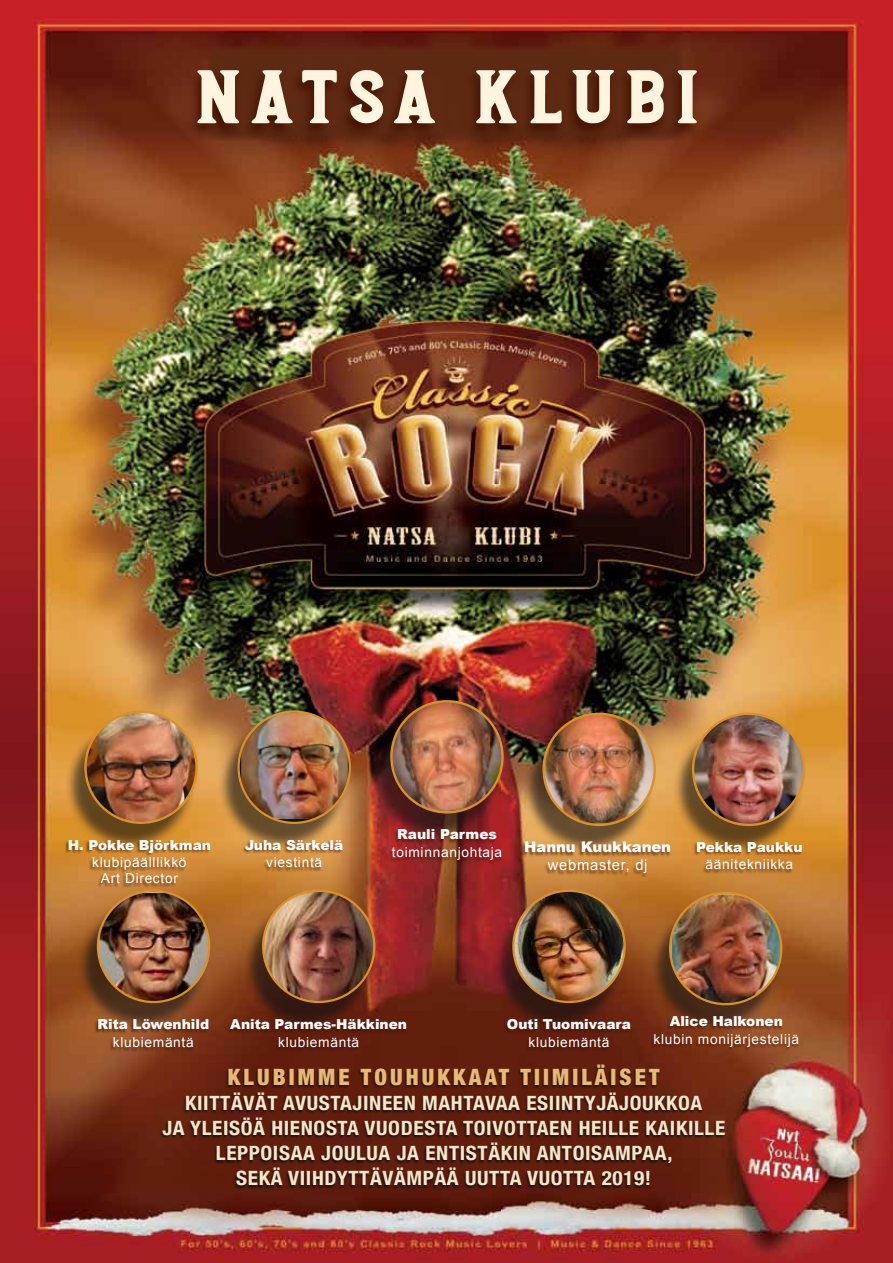
<style>
.page{position:relative;width:893px;height:1263px;background:#fff}
.page>*{position:absolute;margin:0;border:0;box-sizing:border-box;transform-origin:0 0}
.t1{font:700 81px "Blatchford";letter-spacing:.045em;color:#fff4dd}
.t2{font:900 condensed 22.5px "Helvetica Neue";letter-spacing:.14em;color:#e9b871}
.t3{font:700 condensed 19.65px/25px "Helvetica Neue";letter-spacing:.03em;color:#f7e6c7;text-align:center;scale:1.08 1}
.t4{font:900 14.7px "Arial";color:#fff}
.t5{font:14.7px "Arial";letter-spacing:.05em;color:#fff}
.t6{font:13.8px/15.8px "Arial";letter-spacing:.05em;color:#fff;text-align:center}
.t7{font:900 13.8px "Arial";color:#fff}
</style>
<div class="page">
<img style="left:0;top:0;width:893px;height:1263px">
<div style="left:371px;top:709px;width:131px;height:132px;background:#121212;opacity:.61"></div>
<img style="left:391px;top:701px;width:111px;height:111px">
<div style="left:390px;top:700px;width:114px;height:113px;border:2px solid #da9128;border-radius:50%"></div>
<div style="left:388px;top:830px;width:114px;height:34px;background:#451300;opacity:.62"></div>
<div style="left:242px;top:899px;width:132px;height:131px;background:#121212;opacity:.61"></div>
<img style="left:264px;top:891px;width:110px;height:110px">
<div style="left:262px;top:890px;width:113px;height:113px;border:2px solid #da9128;border-radius:50%"></div>
<div style="left:226px;top:1020px;width:181px;height:32px;background:#451300;opacity:.62"></div>
<div style="left:65px;top:720px;width:131px;height:131px;background:#121212;opacity:.61"></div>
<img style="left:86px;top:712px;width:111px;height:111px">
<div style="left:84px;top:710px;width:114px;height:114px;border:2px solid #da9128;border-radius:50%"></div>
<div style="left:65px;top:840px;width:146px;height:48px;background:#451300;opacity:.62"></div>
<div style="left:77px;top:899px;width:131px;height:131px;background:#121212;opacity:.61"></div>
<img style="left:99px;top:892px;width:110px;height:110px">
<div style="left:97px;top:890px;width:113px;height:113px;border:2px solid #da9128;border-radius:50%"></div>
<div style="left:94px;top:1020px;width:115px;height:32px;background:#451300;opacity:.62"></div>
<div style="left:523px;top:722px;width:131px;height:131px;background:#121212;opacity:.61"></div>
<img style="left:544px;top:714px;width:111px;height:111px;border-radius:56px">
<div style="left:542px;top:713px;width:114px;height:113px;border:2px solid #da9128;border-radius:50%"></div>
<div style="left:521px;top:842px;width:150px;height:36px;background:#451300;opacity:.62"></div>
<div style="left:493px;top:899px;width:131px;height:131px;background:#121212;opacity:.61"></div>
<img style="left:513px;top:891px;width:112px;height:111px">
<div style="left:512px;top:890px;width:114px;height:113px;border:2px solid #da9128;border-radius:50%"></div>
<div style="left:503px;top:1020px;width:128px;height:32px;background:#5f1d0c"></div>
<div style="left:218px;top:720px;width:131px;height:131px;background:#121212;opacity:.61"></div>
<img style="left:241px;top:712px;width:107px;height:107px">
<div style="left:237px;top:710px;width:114px;height:114px;border:2px solid #da9128;border-radius:50%"></div>
<div style="left:241px;top:840px;width:102px;height:32px;background:#451300;opacity:.62"></div>
<div style="left:672px;top:722px;width:131px;height:131px;background:#121212;opacity:.61"></div>
<img style="left:693px;top:714px;width:111px;height:111px;border-radius:56px">
<div style="left:692px;top:713px;width:113px;height:113px;border:2px solid #da9128;border-radius:50%"></div>
<div style="left:693px;top:842px;width:109px;height:32px;background:#451300;opacity:.62"></div>
<div style="left:649px;top:901px;width:132px;height:131px;background:#121212;opacity:.61"></div>
<img style="left:671px;top:895px;width:110px;height:109px">
<div style="left:669px;top:892px;width:113px;height:113px;border:2px solid #da9128;border-radius:50%"></div>
<div style="left:650px;top:1017px;width:149px;height:34px;background:#451300;opacity:.62"></div>
<svg style="left:159px;top:1065px;width:567px;height:124px;background:#4e1b0e"></svg>
<div style="left:207px;top:46px;width:477px;height:95px;background:#5e2a14"></div>
<svg style="left:185px;top:68px;width:516px;height:72px"></svg>
<h1 class="t1" style="left:193px;top:47px;width:510px">NATSA KLUBI</h1>
<p class="t7" style="left:68px;top:834px;width:145px">H. Pokke Björkman</p>
<p class="t6" style="left:92px;top:855px;width:96px">klubipäälllikkö<br>Art Director</p>
<p class="t7" style="left:245px;top:834px;width:100px">Juha Särkelä</p>
<p class="t6" style="left:266px;top:855px;width:57px">viestintä</p>
<p class="t7" style="left:397px;top:824px;width:101px">Rauli Parmes</p>
<p class="t6" style="left:392px;top:844px;width:112px">toiminnanjohtaja</p>
<p class="t4" style="left:524px;top:836px;width:148px">Hannu Kuukkanen</p>
<p class="t5" style="left:548px;top:855px;width:101px">webmaster, dj</p>
<p class="t7" style="left:696px;top:837px;width:108px">Pekka Paukku</p>
<p class="t6" style="left:705px;top:857px;width:89px">äänitekniikka</p>
<p class="t7" style="left:670px;top:1011px;width:115px">Alice Halkonen</p>
<p class="t6" style="left:653px;top:1031px;width:147px">klubin monijärjestelijä</p>
<p class="t2" style="left:228px;top:1058px;width:433px">KLUBIMME TOUHUKKAAT TIIMILÄISET</p>
<p class="t3" style="left:162px;top:1089px;width:523px">KIITTÄVÄT AVUSTAJINEEN MAHTAVAA ESIINTYJÄJOUKKOA<br>JA YLEISÖÄ HIENOSTA VUODESTA TOIVOTTAEN HEILLE KAIKILLE LEPPOISAA JOULUA JA ENTISTÄKIN ANTOISAMPAA,<br>SEKÄ VIIHDYTTÄVÄMPÄÄ UUTTA VUOTTA 2019!</p>
<p class="t7" style="left:507px;top:1014px;width:126px">Outi Tuomivaara</p>
<p class="t6" style="left:528px;top:1034px;width:82px">klubiemäntä</p>
<p class="t7" style="left:97px;top:1014px;width:113px">Rita Löwenhild</p>
<p class="t6" style="left:113px;top:1034px;width:82px">klubiemäntä</p>
<p class="t7" style="left:230px;top:1014px;width:178px">Anita Parmes-Häkkinen</p>
<p class="t6" style="left:278px;top:1034px;width:82px">klubiemäntä</p>
</div>
